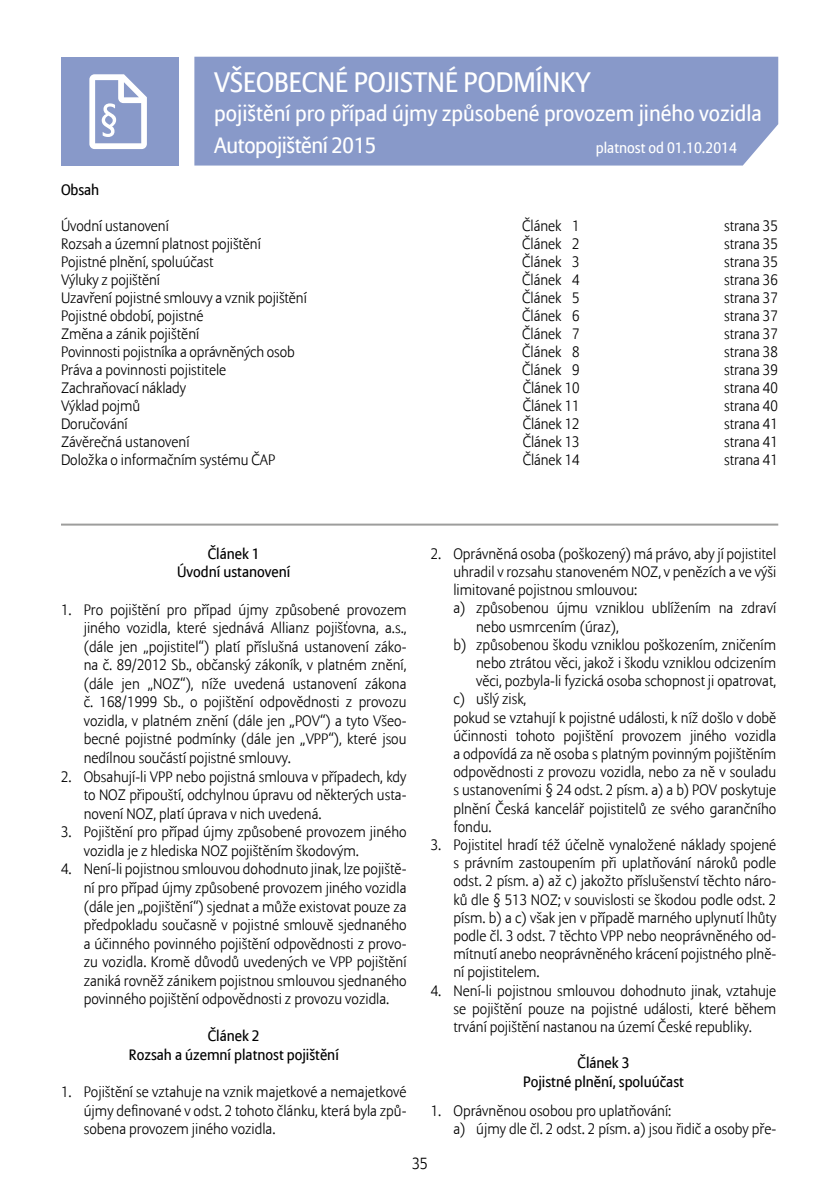
<style>
.page{position:relative;width:840px;height:1191px;background:#fff}
.page>*{position:absolute;margin:0;border:0;box-sizing:border-box;transform-origin:0 0}
.t1{font:28px "Allianz Sans";color:#fff}
.t2{font:22px/32px "Allianz Sans";color:#fff}
.t3{font:300 16px "Allianz Sans";color:#000}
.t4{font:300 15px/18.6px "Allianz Sans";color:#000;text-align:justify}
.t5{font:15px/18.6px "Allianz Sans";color:#000;text-align:center}
.t6{font:15px "Allianz Sans";color:#fff}
</style>
<div class="page">
<div style="left:194px;top:57px;width:583px;height:108px;background:#8899c9"></div>
<div style="left:61px;top:57px;width:118px;height:108px;background:#8899c9"></div>
<svg style="left:89px;top:74px;width:58px;height:75px"></svg>
<hr style="left:61px;top:523px;width:716px;height:2px;background:#9d9d9c">
<h1 class="t1" style="left:214px;top:65px;width:378px">VŠEOBECNÉ POJISTNÉ PODMÍNKY</h1>
<h2 class="t2" style="left:214px;top:99px;width:549px">pojištění pro případ újmy způsobené provozem jiného vozidla<br>Autopojištění 2015</h2>
<p class="t6" style="left:595px;top:139px;width:142px">platnost od 01.10.2014</p>
<p class="t5" style="left:61px;top:181px;width:40px">Obsah</p>
<p class="t4" style="left:61px;top:217px;width:109px">Úvodní ustanovení</p>
<p class="t4" style="left:522px;top:217px;width:59px">Článek 1</p>
<p class="t4" style="left:723px;top:217px;width:55px">strana 35</p>
<p class="t4" style="left:61px;top:235px;width:201px">Rozsah a územní platnost pojištění</p>
<p class="t4" style="left:522px;top:235px;width:59px">Článek 2</p>
<p class="t4" style="left:723px;top:235px;width:55px">strana 35</p>
<p class="t4" style="left:61px;top:253px;width:154px">Pojistné plnění, spoluúčast</p>
<p class="t4" style="left:522px;top:253px;width:59px">Článek 3</p>
<p class="t4" style="left:723px;top:253px;width:55px">strana 35</p>
<p class="t4" style="left:61px;top:271px;width:100px">Výluky z pojištění</p>
<p class="t4" style="left:522px;top:271px;width:59px">Článek 4</p>
<p class="t4" style="left:723px;top:271px;width:55px">strana 36</p>
<p class="t4" style="left:61px;top:289px;width:247px">Uzavření pojistné smlouvy a vznik pojištění</p>
<p class="t4" style="left:522px;top:289px;width:59px">Článek 5</p>
<p class="t4" style="left:723px;top:289px;width:55px">strana 37</p>
<p class="t4" style="left:61px;top:307px;width:144px">Pojistné období, pojistné</p>
<p class="t4" style="left:522px;top:307px;width:59px">Článek 6</p>
<p class="t4" style="left:723px;top:307px;width:55px">strana 37</p>
<p class="t4" style="left:61px;top:325px;width:140px">Změna a zánik pojištění</p>
<p class="t4" style="left:522px;top:325px;width:59px">Článek 7</p>
<p class="t4" style="left:723px;top:325px;width:55px">strana 37</p>
<p class="t4" style="left:61px;top:343px;width:235px">Povinnosti pojistníka a oprávněných osob</p>
<p class="t4" style="left:522px;top:343px;width:59px">Článek 8</p>
<p class="t4" style="left:723px;top:343px;width:55px">strana 38</p>
<p class="t4" style="left:61px;top:361px;width:167px">Práva a povinnosti pojistitele</p>
<p class="t4" style="left:522px;top:361px;width:59px">Článek 9</p>
<p class="t4" style="left:723px;top:361px;width:55px">strana 39</p>
<p class="t4" style="left:61px;top:379px;width:126px">Zachraňovací náklady</p>
<p class="t4" style="left:522px;top:379px;width:58px">Článek 10</p>
<p class="t4" style="left:723px;top:379px;width:55px">strana 40</p>
<p class="t4" style="left:61px;top:397px;width:81px">Výklad pojmů</p>
<p class="t4" style="left:522px;top:397px;width:58px">Článek 11</p>
<p class="t4" style="left:723px;top:397px;width:55px">strana 40</p>
<p class="t4" style="left:61px;top:415px;width:68px">Doručování</p>
<p class="t4" style="left:522px;top:415px;width:58px">Článek 12</p>
<p class="t4" style="left:723px;top:415px;width:55px">strana 41</p>
<p class="t4" style="left:61px;top:433px;width:130px">Závěrečná ustanovení</p>
<p class="t4" style="left:522px;top:433px;width:58px">Článek 13</p>
<p class="t4" style="left:723px;top:433px;width:55px">strana 41</p>
<p class="t4" style="left:61px;top:451px;width:215px">Doložka o informačním systému ČAP</p>
<p class="t4" style="left:522px;top:451px;width:58px">Článek 14</p>
<p class="t4" style="left:723px;top:451px;width:55px">strana 41</p>
<p class="t5" style="left:177px;top:545px;width:115px">Článek 1<br>Úvodní ustanovení</p>
<p class="t4" style="left:84px;top:600px;width:324px;text-indent:-23px">1. Pro pojištění pro případ újmy způsobené provozem jiného vozidla, které sjednává Allianz pojišťovna, a.s., (dále jen „pojistitel“) platí příslušná ustanovení záko&shy;na č. 89/2012 Sb., občanský zákoník, v platném znění, (dále jen „NOZ“), níže uvedená ustanovení zákona č. 168/1999 Sb., o pojištění odpovědnosti z provozu vozidla, v platném znění (dále jen „POV“) a tyto Všeo&shy;becné pojistné podmínky (dále jen „VPP“), které jsou nedílnou součástí pojistné smlouvy.</p>
<p class="t4" style="left:84px;top:767px;width:324px;text-indent:-23px">2. Obsahují-li VPP nebo pojistná smlouva v případech, kdy to NOZ připouští, odchylnou úpravu od některých usta&shy;novení NOZ, platí úprava v nich uvedená.</p>
<p class="t4" style="left:84px;top:823px;width:324px;text-indent:-23px">3. Pojištění pro případ újmy způsobené provozem jiného vozidla je z hlediska NOZ pojištěním škodovým.</p>
<p class="t4" style="left:84px;top:860px;width:324px;text-indent:-23px">4. Není-li pojistnou smlouvou dohodnuto jinak, lze pojiště&shy;ní pro případ újmy způsobené provozem jiného vozidla (dále jen „pojištění“) sjednat a může existovat pouze za předpokladu současně v pojistné smlouvě sjednaného a účinného povinného pojištění odpovědnosti z provo&shy;zu vozidla. Kromě důvodů uvedených ve VPP pojištění zaniká rovněž zánikem pojistnou smlouvou sjednaného povinného pojištění odpovědnosti z provozu vozidla.</p>
<p class="t5" style="left:129px;top:1027px;width:211px">Článek 2<br>Rozsah a územní platnost pojištění</p>
<p class="t4" style="left:84px;top:1083px;width:324px;text-indent:-23px">1. Pojištění se vztahuje na vznik majetkové a nemajetkové újmy definované v odst. 2 tohoto článku, která byla způ&shy;sobena provozem jiného vozidla.</p>
<p class="t4" style="left:430px;top:545px;width:347px">2. Oprávněná osoba (poškozený) má právo, aby jí pojistitel</p>
<p class="t4" style="left:453px;top:563px;width:324px">uhradil v rozsahu stanoveném NOZ, v penězích a ve výši</p>
<p class="t4" style="left:453px;top:581px;width:185px">limitované pojistnou smlouvou:</p>
<p class="t4" style="left:453px;top:599px;width:324px">a) způsobenou újmu vzniklou ublížením na zdraví</p>
<p class="t4" style="left:476px;top:618px;width:144px">nebo usmrcením (úraz),</p>
<p class="t4" style="left:453px;top:636px;width:324px">b) způsobenou škodu vzniklou poškozením, zničením</p>
<p class="t4" style="left:476px;top:654px;width:301px">nebo ztrátou věci, jakož i škodu vzniklou odcizením</p>
<p class="t4" style="left:476px;top:672px;width:301px">věci, pozbyla-li fyzická osoba schopnost ji opatrovat,</p>
<p class="t4" style="left:453px;top:690px;width:74px">c) ušlý zisk,</p>
<p class="t4" style="left:453px;top:709px;width:324px">pokud se vztahují k pojistné události, k níž došlo v době</p>
<p class="t4" style="left:453px;top:727px;width:324px">účinnosti tohoto pojištění provozem jiného vozidla</p>
<p class="t4" style="left:453px;top:745px;width:324px">a odpovídá za ně osoba s platným povinným pojištěním</p>
<p class="t4" style="left:453px;top:763px;width:324px">odpovědnosti z provozu vozidla, nebo za ně v souladu</p>
<p class="t4" style="left:453px;top:781px;width:324px">s ustanoveními § 24 odst. 2 písm. a) a b) POV poskytuje</p>
<p class="t4" style="left:453px;top:800px;width:324px">plnění Česká kancelář pojistitelů ze svého garančního</p>
<p class="t4" style="left:453px;top:818px;width:40px">fondu.</p>
<p class="t4" style="left:453px;top:836px;width:324px;text-indent:-23px">3. Pojistitel hradí též účelně vynaložené náklady spojené s právním zastoupením při uplatňování nároků podle odst. 2 písm. a) až c) jakožto příslušenství těchto náro&shy;ků dle § 513 NOZ; v souvislosti se škodou podle odst. 2 písm. b) a c) však jen v případě marného uplynutí lhůty podle čl. 3 odst. 7 těchto VPP nebo neoprávněného od&shy;mítnutí anebo neoprávněného krácení pojistného plně&shy;ní pojistitelem.</p>
<p class="t4" style="left:453px;top:982px;width:324px;text-indent:-23px">4. Není-li pojistnou smlouvou dohodnuto jinak, vztahuje se pojištění pouze na pojistné události, které během trvání pojištění nastanou na území České republiky.</p>
<p class="t5" style="left:523px;top:1054px;width:162px">Článek 3<br>Pojistné plnění, spoluúčast</p>
<p class="t4" style="left:453px;top:1102px;width:324px;text-indent:-23px">1. Oprávněnou osobou pro uplatňování:<br>a) újmy dle čl. 2 odst. 2 písm. a) jsou řidič a osoby pře-</p>
<p class="t3" style="left:412px;top:1154px;width:17px">35</p>
</div>
